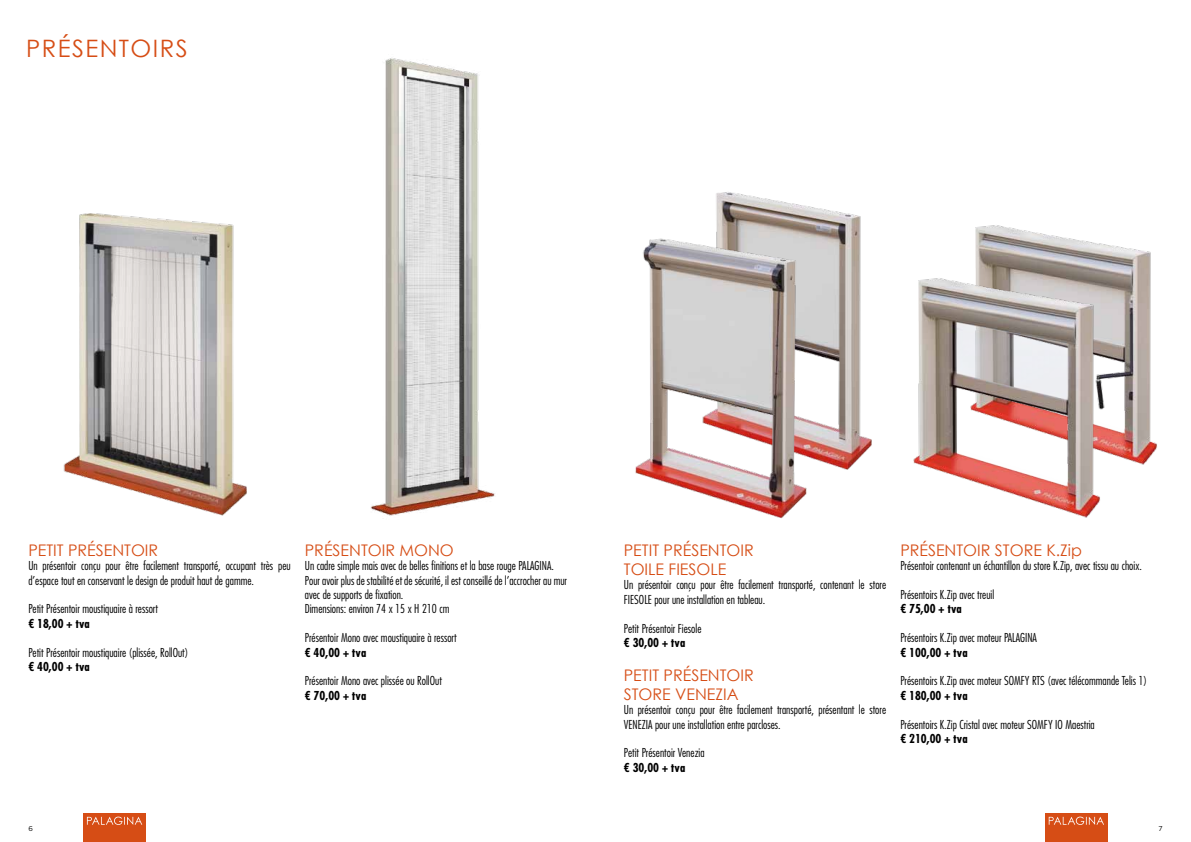
<style>
.page{position:relative;width:1191px;height:842px;background:#fff}
.page>*{position:absolute;margin:0;border:0;box-sizing:border-box;transform-origin:0 0}
.t1{font:24px "Century Gothic";letter-spacing:.06em;color:#d64d15}
.t2{font:16px/19.2px "Century Gothic";color:#d64d15}
.t3{font:300 condensed 12px/14.4px "Futura Std";color:#000}
.t4{font:700 condensed 12px "Futura Std";color:#000}
.t5{font:7px "Gotham HTF";color:#000}
</style>
<div class="page">
<img style="left:371px;top:58px;width:124px;height:458px">
<img style="left:63px;top:213px;width:184px;height:303px">
<img style="left:716px;top:192px;width:156px;height:278px">
<img style="left:635px;top:234px;width:182px;height:285px">
<img style="left:975px;top:225px;width:182px;height:240px">
<img style="left:913px;top:276px;width:194px;height:242px">
<div style="left:83px;top:814px;width:63px;height:28px;background:#d64d15"></div>
<svg style="left:87px;top:817px;width:55px;height:8px"></svg>
<div style="left:1044px;top:814px;width:63px;height:28px;background:#d64d15"></div>
<svg style="left:1048px;top:817px;width:56px;height:8px"></svg>
<h1 class="t1" style="left:26px;top:33px;width:163px">PRÉSENTOIRS</h1>
<h2 class="t2" style="left:28px;top:540px;width:131px">PETIT PRÉSENTOIR</h2>
<p class="t3" style="left:28px;top:558px;width:264px">Un présentoir conçu pour être facilement transporté, occupant très peu d’espace tout en conservant le design de produit haut de gamme.</p>
<p class="t3" style="left:28px;top:602px;width:131px">Petit Présentoir moustiquaire à ressort</p>
<p class="t4" style="left:28px;top:616px;width:63px">€ 18,00 + tva</p>
<p class="t3" style="left:28px;top:645px;width:162px">Petit Présentoir moustiquaire (plissée, RollOut)</p>
<p class="t4" style="left:28px;top:659px;width:63px">€ 40,00 + tva</p>
<h2 class="t2" style="left:305px;top:540px;width:150px">PRÉSENTOIR MONO</h2>
<p class="t3" style="left:305px;top:558px;width:264px">Un cadre simple mais avec de belles finitions et la base rouge PALAGINA.<br>Pour avoir plus de stabilité et de sécurité, il est conseillé de l’accrocher au mur avec de supports de fixation.<br>Dimensions: environ 74 x 15 x H 210 cm</p>
<p class="t3" style="left:305px;top:630px;width:153px">Présentoir Mono avec moustiquaire à ressort</p>
<p class="t4" style="left:305px;top:645px;width:63px">€ 40,00 + tva</p>
<p class="t3" style="left:305px;top:674px;width:139px">Présentoir Mono avec plissée ou RollOut</p>
<p class="t4" style="left:305px;top:688px;width:63px">€ 70,00 + tva</p>
<h2 class="t2" style="left:624px;top:540px;width:131px">PETIT PRÉSENTOIR<br>TOILE FIESOLE</h2>
<p class="t3" style="left:624px;top:578px;width:264px">Un présentoir conçu pour être facilement transporté, contenant le store<br>FIESOLE pour une installation en tableau.</p>
<p class="t3" style="left:624px;top:621px;width:79px">Petit Présentoir Fiesole</p>
<p class="t4" style="left:624px;top:635px;width:63px">€ 30,00 + tva</p>
<h2 class="t2" style="left:624px;top:665px;width:131px">PETIT PRÉSENTOIR<br>STORE VENEZIA</h2>
<p class="t3" style="left:624px;top:702px;width:264px">Un présentoir conçu pour être facilement transporté, présentant le store<br>VENEZIA pour une installation entre parcloses.</p>
<p class="t3" style="left:624px;top:746px;width:82px">Petit Présentoir Venezia</p>
<p class="t4" style="left:624px;top:760px;width:63px">€ 30,00 + tva</p>
<h2 class="t2" style="left:900px;top:540px;width:105px">PRÉSENTOIR STORE</h2>
<h2 class="t2" style="left:1046px;top:540px;width:37px">K.ZIP</h2>
<p class="t3" style="left:900px;top:558px;width:243px">Présentoir contenant un échantillon du store K.Zip, avec tissu au choix.</p>
<p class="t3" style="left:900px;top:587px;width:95px">Présentoirs K.Zip avec treuil</p>
<p class="t4" style="left:900px;top:601px;width:63px">€ 75,00 + tva</p>
<p class="t3" style="left:900px;top:630px;width:138px">Présentoirs K.Zip avec moteur PALAGINA</p>
<p class="t4" style="left:900px;top:645px;width:69px">€ 100,00 + tva</p>
<p class="t3" style="left:900px;top:674px;width:248px">Présentoirs K.Zip avec moteur SOMFY RTS (avec télécommande Telis 1)</p>
<p class="t4" style="left:900px;top:688px;width:69px">€ 180,00 + tva</p>
<p class="t3" style="left:900px;top:717px;width:196px">Présentoirs K.Zip Cristal avec moteur SOMFY IO Maestria</p>
<p class="t4" style="left:900px;top:731px;width:69px">€ 210,00 + tva</p>
<p class="t5" style="left:28px;top:824px;width:6px">6</p>
<p class="t5" style="left:1158px;top:824px;width:6px">7</p>
</div>
